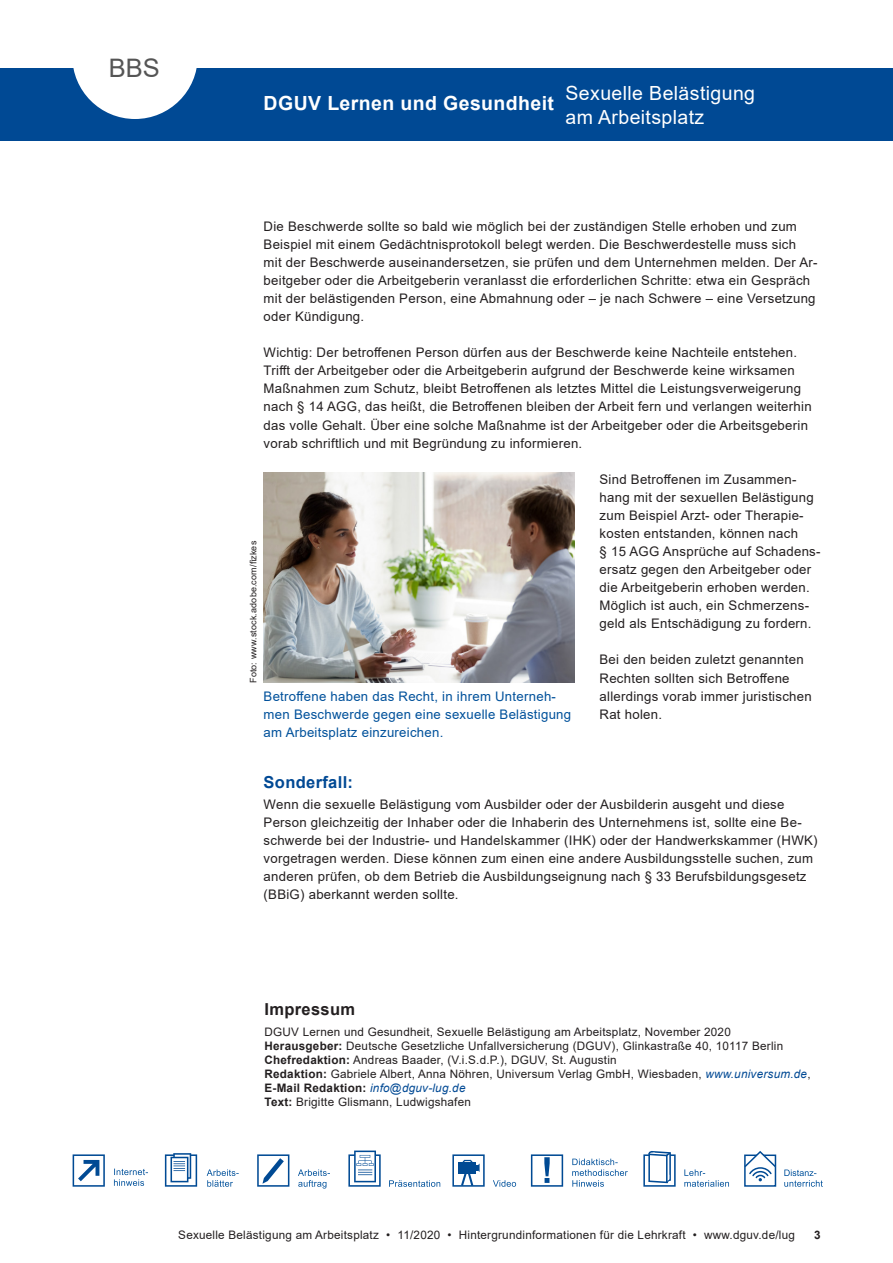
<style>
.page{position:relative;width:893px;height:1263px;background:#fff}
.page>*{position:absolute;margin:0;border:0;box-sizing:border-box;transform-origin:0 0}
.t1{font:25.5px "Arial";color:#555}
.t2{font:19.5px/23.4px "Arial";letter-spacing:.02em;color:#fff}
.t3{font:700 19.5px "Arial";letter-spacing:.02em;color:#fff}
.Zwischenueberschrift{font:700 16.5px "Arial";letter-spacing:.02em;color:#004994}
.Impressum_Ueberschri{font:700 16.5px "Arial";letter-spacing:.02em;color:#231f20}
.Fliesstext{font:13.2px/18px "Arial";letter-spacing:.02em;color:#231f20}
.Bildunterschrift{font:13.2px/18px "Arial";letter-spacing:.02em;color:#01519b}
.Impressum_Text{font:11.7px/14.1px "Arial";letter-spacing:.02em;color:#231f20}
.t4{font:700 11.7px "Arial";color:#231f20}
.Bildnachweis{font:9px "Arial";letter-spacing:.015em;color:#231f20}
.s1{font-weight:700}
.s2{font-style:italic;color:#004994}
</style>
<div class="page">
<div style="left:0;top:68px;width:893px;height:72px;background:#004994"></div>
<svg style="left:73px;top:68px;width:124px;height:51px"></svg>
<img style="left:264px;top:473px;width:310px;height:209px">
<svg style="left:73px;top:1154px;width:32px;height:33px"></svg>
<svg style="left:114px;top:1168px;width:34px;height:18px"></svg>
<svg style="left:165px;top:1153px;width:32px;height:34px"></svg>
<svg style="left:207px;top:1169px;width:32px;height:18px"></svg>
<svg style="left:257px;top:1154px;width:32px;height:33px"></svg>
<svg style="left:298px;top:1169px;width:32px;height:19px"></svg>
<svg style="left:348px;top:1150px;width:33px;height:37px"></svg>
<svg style="left:452px;top:1154px;width:33px;height:33px"></svg>
<svg style="left:493px;top:1180px;width:23px;height:7px"></svg>
<svg style="left:531px;top:1154px;width:32px;height:33px"></svg>
<svg style="left:572px;top:1158px;width:56px;height:29px"></svg>
<svg style="left:389px;top:1180px;width:51px;height:7px"></svg>
<div style="left:744px;top:1154px;width:32px;height:33px;background:#fff;border:2px solid #004a94"></div>
<svg style="left:744px;top:1151px;width:33px;height:30px"></svg>
<svg style="left:684px;top:1169px;width:45px;height:18px"></svg>
<svg style="left:643px;top:1151px;width:33px;height:36px"></svg>
<svg style="left:784px;top:1169px;width:39px;height:18px"></svg>
<h1 class="t1" style="left:109px;top:50px;width:53px">BBS</h1>
<h2 class="t3" style="left:264px;top:89px;width:292px">DGUV Lernen und Gesundheit</h2>
<h2 class="t2" style="left:566px;top:82px;width:191px">Sexuelle Belästigung am Arbeitsplatz</h2>
<p class="Fliesstext" style="left:264px;top:217px;width:555px">Die Beschwerde sollte so bald wie möglich bei der zuständigen Stelle erhoben und zum Beispiel mit einem Gedächtnisprotokoll belegt werden. Die Beschwerdestelle muss sich mit der Beschwerde auseinandersetzen, sie prüfen und dem Unternehmen melden. Der Ar&shy;beitgeber oder die Arbeitgeberin veranlasst die erforderlichen Schritte: etwa ein Gespräch mit der belästigenden Person, eine Abmahnung oder – je nach Schwere – eine Versetzung oder Kündigung.</p>
<p class="Fliesstext" style="left:264px;top:343px;width:550px">Wichtig: Der betroffenen Person dürfen aus der Beschwerde keine Nachteile entstehen.<br>Trifft der Arbeitgeber oder die Arbeitgeberin aufgrund der Beschwerde keine wirksamen Maßnahmen zum Schutz, bleibt Betroffenen als letztes Mittel die Leistungsverweigerung nach § 14 AGG, das heißt, die Betroffenen bleiben der Arbeit fern und verlangen weiterhin das volle Gehalt. Über eine solche Maßnahme ist der Arbeitgeber oder die Arbeitsgeberin vorab schriftlich und mit Begründung zu informieren.</p>
<p class="Fliesstext" style="left:600px;top:470px;width:222px">Sind Betroffenen im Zusammen&shy;hang mit der sexuellen Belästigung zum Beispiel Arzt- oder Therapie&shy;kosten entstanden, können nach<br>§ 15 AGG Ansprüche auf Schadens&shy;ersatz gegen den Arbeitgeber oder die Arbeitgeberin erhoben werden.<br>Möglich ist auch, ein Schmerzens&shy;geld als Entschädigung zu fordern.</p>
<p class="Fliesstext" style="left:600px;top:651px;width:214px">Bei den beiden zuletzt genannten<br>Rechten sollten sich Betroffene allerdings vorab immer juristischen<br>Rat holen.</p>
<p class="Bildnachweis" style="left:247px;top:683px;width:144px;rotate:-90deg">Foto: www.stock.adobe.com/fizkes</p>
<p class="Bildunterschrift" style="left:264px;top:687px;width:309px">Betroffene haben das Recht, in ihrem Unterneh&shy;men Beschwerde gegen eine sexuelle Belästigung am Arbeitsplatz einzureichen.</p>
<p class="Zwischenueberschrift" style="left:264px;top:771px;width:91px">Sonderfall:</p>
<p class="Fliesstext" style="left:264px;top:795px;width:555px">Wenn die sexuelle Belästigung vom Ausbilder oder der Ausbilderin ausgeht und diese Person gleichzeitig der Inhaber oder die Inhaberin des Unternehmens ist, sollte eine Be&shy;schwerde bei der Industrie- und Handelskammer (IHK) oder der Handwerkskammer (HWK) vorgetragen werden. Diese können zum einen eine andere Ausbildungsstelle suchen, zum anderen prüfen, ob dem Betrieb die Ausbildungseignung nach § 33 Berufsbildungsgesetz (BBiG) aberkannt werden sollte.</p>
<p class="Impressum_Ueberschri" style="left:264px;top:998px;width:92px">Impressum</p>
<p class="Impressum_Text" style="left:264px;top:1025px;width:520px">DGUV Lernen und Gesundheit, Sexuelle Belästigung am Arbeitsplatz, November 2020<br><span class="s1">Herausgeber:</span> Deutsche Gesetzliche Unfallversicherung (DGUV), Glinkastraße 40, 10117 Berlin<br><span class="s1">Chefredaktion:</span> Andreas Baader, (V.i.S.d.P.), DGUV, St. Augustin</p>
<p class="Impressum_Text" style="left:264px;top:1067px;width:548px"><span class="s1">Redaktion:</span> Gabriele Albert, Anna Nöhren, Universum Verlag GmbH, Wiesbaden, <span class="s2">www.universum.de</span>,<br><span class="s1">E-Mail Redaktion:</span> <span class="s2">info@dguv-lug.de</span></p>
<p class="Impressum_Text" style="left:264px;top:1095px;width:208px"><span class="s1">Text:</span> Brigitte Glismann, Ludwigshafen</p>
<p class="Impressum_Text" style="left:178px;top:1228px;width:618px">Sexuelle Belästigung am Arbeitsplatz • 11/2020 • Hintergrundinformationen für die Lehrkraft • www.dguv.de/lug</p>
<p class="t4" style="left:814px;top:1227px;width:8px">3</p>
</div>
